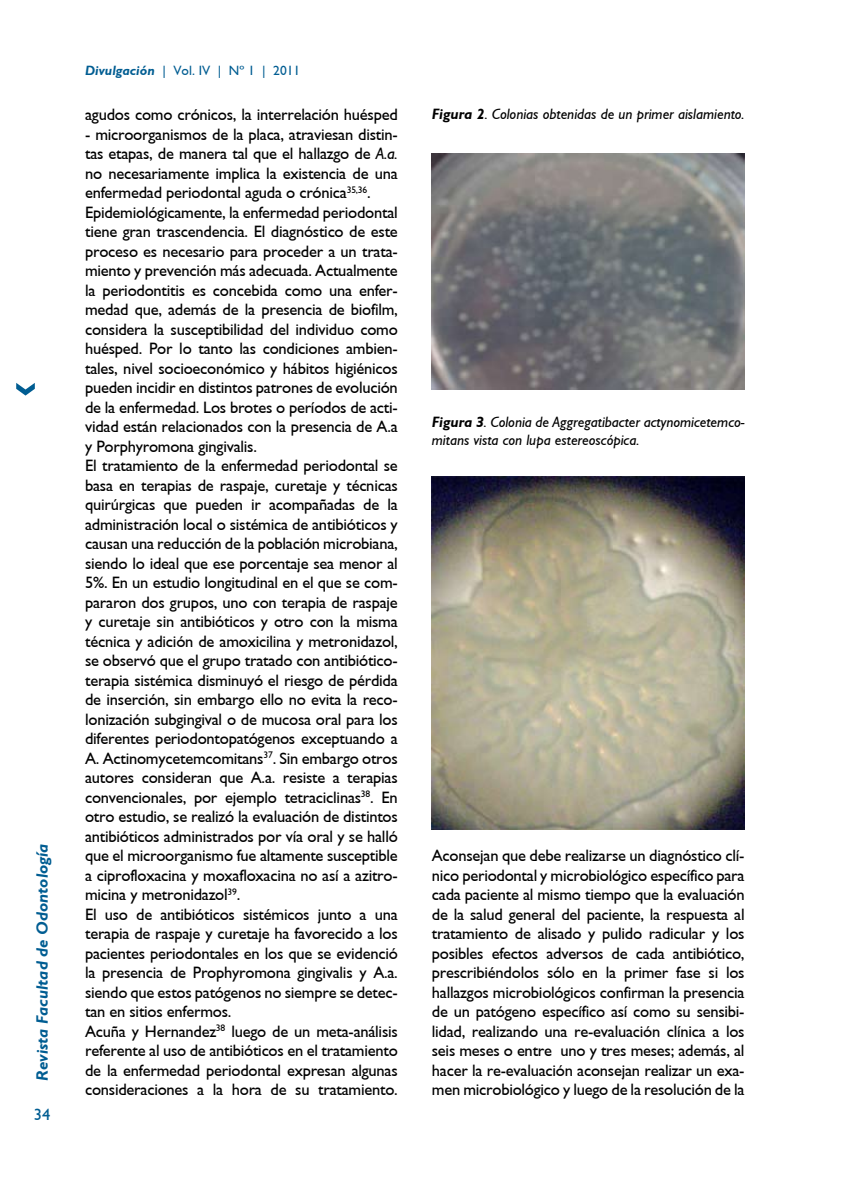
<style>
.page{position:relative;width:851px;height:1191px;background:#fff}
.page>*{position:absolute;margin:0;border:0;box-sizing:border-box;transform-origin:0 0}
.t1{font:16.5px/19.5px "Gill Sans";letter-spacing:-.015em;color:#000}
.t2{font:italic 700 16.5px "Gill Sans";color:#005d92}
.t3{font:16.5px "Gill Sans";color:#005d92}
.t4{font:italic 15px/18px "Gill Sans";color:#000}
.t5{font:13.5px "Gill Sans";color:#005d92}
.s1{font-weight:700;font-style:italic}
.s2{font-style:italic}
.s3{font-weight:700}
</style>
<div class="page">
<img style="left:432px;top:153px;width:312px;height:236px">
<img style="left:432px;top:476px;width:312px;height:353px">
<svg style="left:16px;top:383px;width:19px;height:12px"></svg>
<p class="t2" style="left:33px;top:1080px;width:239px;rotate:-90deg">Revista Facultad de Odontología</p>
<p class="t3" style="left:34px;top:1104px;width:18px">34</p>
<p class="t5" style="left:85px;top:63px;width:217px"><span class="s1">Divulgación</span> | Vol. IV | Nº 1 | 2011</p>
<p class="t1" style="left:85px;top:105px;width:314px">agudos como crónicos, la interrelación huésped</p>
<p class="t1" style="left:85px;top:124px;width:314px">- microorganismos de la placa, atraviesan distin&shy;tas etapas, de manera tal que el hallazgo de <span class="s2">A.a. </span>no necesariamente implica la existencia de una enfermedad periodontal aguda o crónica<sup>35,36</sup>.<br>Epidemiológicamente, la enfermedad periodontal tiene gran trascendencia. El diagnóstico de este proceso es necesario para proceder a un trata&shy;miento y prevención más adecuada. Actualmente la periodontitis es concebida como una enfer&shy;medad que, además de la presencia de biofilm, considera la susceptibilidad del individuo como huésped. Por lo tanto las condiciones ambien&shy;tales, nivel socioeconómico y hábitos higiénicos pueden incidir en distintos patrones de evolución de la enfermedad. Los brotes o períodos de acti&shy;vidad están relacionados con la presencia de A.a y Porphyromona gingivalis.<br>El tratamiento de la enfermedad periodontal se basa en terapias de raspaje, curetaje y técnicas quirúrgicas que pueden ir acompañadas de la administración local o sistémica de antibióticos y causan una reducción de la población microbiana, siendo lo ideal que ese porcentaje sea menor al 5%. En un estudio longitudinal en el que se com&shy;pararon dos grupos, uno con terapia de raspaje y curetaje sin antibióticos y otro con la misma técnica y adición de amoxicilina y metronidazol, se observó que el grupo tratado con antibiótico&shy;terapia sistémica disminuyó el riesgo de pérdida de inserción, sin embargo ello no evita la reco&shy;lonización subgingival o de mucosa oral para los diferentes periodontopatógenos exceptuando a A. Actinomycetemcomitans<sup>37</sup>. Sin embargo otros autores consideran que A.a. resiste a terapias convencionales, por ejemplo tetraciclinas<sup>38</sup>. En otro estudio, se realizó la evaluación de distintos antibióticos administrados por vía oral y se halló que el microorganismo fue altamente susceptible a ciprofloxacina y moxafloxacina no así a azitro&shy;micina y metronidazol<sup>39</sup>.<br>El uso de antibióticos sistémicos junto a una terapia de raspaje y curetaje ha favorecido a los pacientes periodontales en los que se evidenció la presencia de Prophyromona gingivalis y A.a. siendo que estos patógenos no siempre se detec&shy;tan en sitios enfermos.<br>Acuña y Hernandez<sup>38</sup> luego de un meta-análisis referente al uso de antibióticos en el tratamiento de la enfermedad periodontal expresan algunas consideraciones a la hora de su tratamiento.</p>
<p class="t4" style="left:432px;top:105px;width:314px"><span class="s3">Figura 2</span>. Colonias obtenidas de un primer aislamiento.</p>
<p class="t4" style="left:432px;top:413px;width:314px"><span class="s3">Figura 3</span>. Colonia de Aggregatibacter actynomicetemco&shy;mitans vista con lupa estereoscópica.</p>
<p class="t1" style="left:432px;top:846px;width:314px;text-align:justify">Aconsejan que debe realizarse un diagnóstico clí&shy;nico periodontal y microbiológico específico para cada paciente al mismo tiempo que la evaluación de la salud general del paciente, la respuesta al tratamiento de alisado y pulido radicular y los posibles efectos adversos de cada antibiótico, prescribiéndolos sólo en la primer fase si los hallazgos microbiológicos confirman la presencia de un patógeno específico así como su sensibi&shy;lidad, realizando una re-evaluación clínica a los seis meses o entre uno y tres meses; además, al hacer la re-evaluación aconsejan realizar un exa&shy;men microbiológico y luego de la resolución de la</p>
</div>
